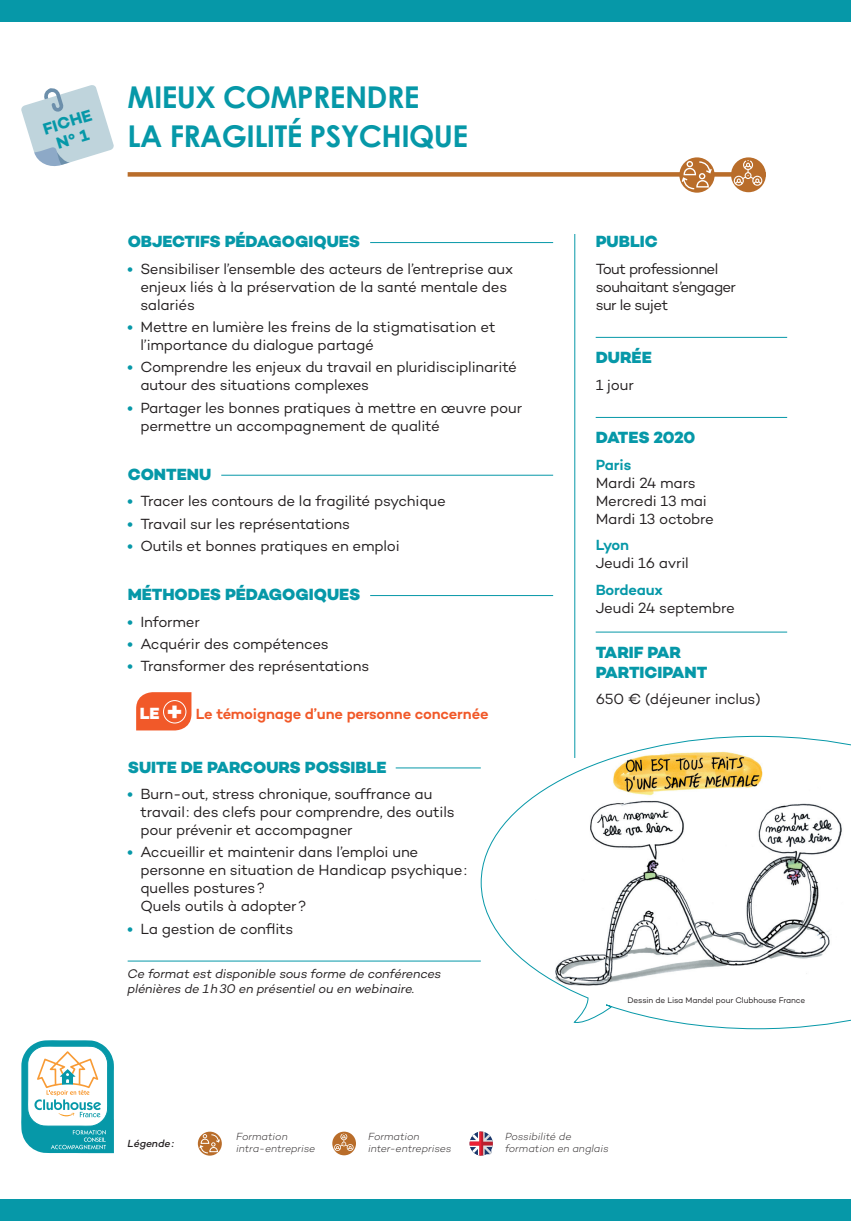
<style>
.page{position:relative;width:851px;height:1221px;background:#fff}
.page>*{position:absolute;margin:0;border:0;box-sizing:border-box;transform-origin:0 0}
.t1{font:700 30px/39px "Century Gothic";letter-spacing:-.02em;color:#0698a8}
.t2{font:800 16.5px/19.5px "Campton";letter-spacing:-.005em;color:#0698a8}
.t3{font:700 16.5px/18px "Campton";color:#0698a8;text-align:center}
.t4{font:800 16.5px "Campton";color:#fff}
.t5{font:15px/18px "Campton";letter-spacing:-.015em;color:#231f20}
.t6{font:15px/18px "Campton";letter-spacing:-.04em;color:#231f20}
.t7{font:600 15px "Campton";letter-spacing:-.015em;color:#f15929}
.t8{font:600 15px "Campton";letter-spacing:-.015em;color:#0698a8}
.t9{font:italic 12.75px/15px "Campton";letter-spacing:-.02em;color:#231f20}
.t10{font:italic 300 10.5px/12px "Campton";letter-spacing:-.005em;color:#231f20}
.t11{font:italic 500 10.5px "Campton";letter-spacing:-.005em;color:#231f20}
.t12{font:8.25px "Campton";letter-spacing:-.015em;color:#231f20}
.s1{font-weight:700;color:#0698a8}
.s2{font-weight:900;font-size:28.5px}
</style>
<div class="page">
<div style="left:128px;top:172px;width:637px;height:5px;background:#b96d2a"></div>
<div style="left:0;top:0;width:850px;height:21px;background:#0698a8"></div>
<div style="left:0;top:1199px;width:850px;height:21px;background:#0698a8"></div>
<svg style="left:21px;top:1040px;width:93px;height:113px"></svg>
<hr style="left:370px;top:242px;width:183px;height:1px;background:#0698a8">
<hr style="left:221px;top:475px;width:332px;height:1px;background:#0698a8">
<hr style="left:370px;top:595px;width:183px;height:1px;background:#0698a8">
<hr style="left:395px;top:767px;width:85px;height:1px;background:#0698a8">
<hr style="left:128px;top:960px;width:352px;height:1px;background:#0698a8">
<hr style="left:595px;top:337px;width:192px;height:1px;background:#0698a8">
<hr style="left:595px;top:417px;width:192px;height:1px;background:#0698a8">
<hr style="left:595px;top:631px;width:192px;height:1px;background:#0698a8">
<svg style="left:136px;top:692px;width:55px;height:38px;background:#f16538"></svg>
<div style="left:163px;top:700px;width:23px;height:23px;border:1px solid #fff;border-radius:50%"></div>
<hr style="left:574px;top:234px;width:1px;height:524px;background:#0698a8">
<svg style="left:679px;top:157px;width:35px;height:36px"></svg>
<svg style="left:680px;top:160px;width:32px;height:30px"></svg>
<div style="left:731px;top:157px;width:34px;height:35px;background:#b96d2a;border-radius:50%"></div>
<svg style="left:733px;top:160px;width:29px;height:26px"></svg>
<svg style="left:21px;top:85px;width:93px;height:81px"></svg>
<svg style="left:198px;top:1131px;width:24px;height:24px"></svg>
<svg style="left:199px;top:1133px;width:21px;height:20px"></svg>
<svg style="left:332px;top:1131px;width:24px;height:24px"></svg>
<svg style="left:334px;top:1133px;width:19px;height:17px"></svg>
<svg style="left:469px;top:1131px;width:24px;height:24px"></svg>
<svg style="left:480px;top:735px;width:370px;height:294px"></svg>
<p class="t3" style="left:41px;top:120px;width:52px;rotate:-17deg">fiche<br>N° 1</p>
<h1 class="t1" style="left:128px;top:76px;width:342px">MIEUX COMPRENDRE<br>LA FRAGILITÉ PSYCHIQUE</h1>
<p class="t2" style="left:128px;top:232px;width:234px">OBJECTIFS PÉDAGOGIQUES</p>
<p class="t5" style="left:140px;top:259px;width:374px;text-indent:-13px"><span class="s1">•</span> Sensibiliser l’ensemble des acteurs de l’entreprise aux enjeux liés à la préservation de la santé mentale des salariés</p>
<p class="t5" style="left:140px;top:317px;width:356px;text-indent:-13px"><span class="s1">•</span> Mettre en lumière les freins de la stigmatisation et l’importance du dialogue partagé</p>
<p class="t5" style="left:140px;top:358px;width:378px;text-indent:-13px"><span class="s1">•</span> Comprendre les enjeux du travail en pluridisciplinarité autour des situations complexes</p>
<p class="t5" style="left:140px;top:398px;width:383px;text-indent:-13px"><span class="s1">•</span> Partager les bonnes pratiques à mettre en œuvre pour permettre un accompagnement de qualité</p>
<p class="t2" style="left:128px;top:464px;width:85px">CONTENU</p>
<p class="t5" style="left:128px;top:492px;width:319px"><span class="s1">•</span> Tracer les contours de la fragilité psychique</p>
<p class="t5" style="left:128px;top:514px;width:224px"><span class="s1">•</span> Travail sur les représentations</p>
<p class="t5" style="left:128px;top:536px;width:273px"><span class="s1">•</span> Outils et bonnes pratiques en emploi</p>
<p class="t2" style="left:128px;top:584px;width:234px">MÉTHODES PÉDAGOGIQUES</p>
<p class="t5" style="left:128px;top:612px;width:74px"><span class="s1">•</span> Informer</p>
<p class="t5" style="left:128px;top:634px;width:202px"><span class="s1">•</span> Acquérir des compétences</p>
<p class="t5" style="left:128px;top:656px;width:243px"><span class="s1">•</span> Transformer des représentations</p>
<p class="t7" style="left:196px;top:704px;width:294px">Le témoignage d’une personne concernée</p>
<p class="t2" style="left:128px;top:757px;width:260px">SUITE DE PARCOURS POSSIBLE</p>
<p class="t5" style="left:140px;top:784px;width:316px;text-indent:-13px"><span class="s1">•</span> Burn-out, stress chronique, souffrance au travail: des clefs pour comprendre, des outils pour prévenir et accompagner</p>
<p class="t5" style="left:140px;top:842px;width:328px;text-indent:-13px"><span class="s1">•</span> Accueillir et maintenir dans l’emploi une personne en situation de Handicap psychique: quelles postures?<br>Quels outils à adopter?</p>
<p class="t5" style="left:128px;top:919px;width:167px"><span class="s1">•</span> La gestion de conflits</p>
<p class="t9" style="left:128px;top:966px;width:315px">Ce format est disponible sous forme de conférences plénières de 1h30 en présentiel ou en webinaire.</p>
<p class="t4" style="left:140px;top:703px;width:45px">LE <span class="s2">+</span></p>
<p class="t2" style="left:595px;top:232px;width:63px">PUBLIC</p>
<p class="t6" style="left:595px;top:259px;width:142px">Tout professionnel souhaitant s’engager sur le sujet</p>
<p class="t2" style="left:595px;top:348px;width:57px">DURÉE</p>
<p class="t5" style="left:595px;top:375px;width:40px">1 jour</p>
<p class="t2" style="left:595px;top:428px;width:101px">DATES 2020</p>
<p class="t8" style="left:595px;top:455px;width:37px">Paris</p>
<p class="t5" style="left:595px;top:473px;width:120px">Mardi 24 mars<br>Mercredi 13 mai<br>Mardi 13 octobre</p>
<p class="t8" style="left:595px;top:535px;width:35px">Lyon</p>
<p class="t5" style="left:595px;top:554px;width:95px">Jeudi 16 avril</p>
<p class="t8" style="left:595px;top:580px;width:69px">Bordeaux</p>
<p class="t5" style="left:595px;top:598px;width:141px">Jeudi 24 septembre</p>
<p class="t2" style="left:595px;top:642px;width:113px">TARIF PAR<br>PARTICIPANT</p>
<p class="t5" style="left:595px;top:689px;width:166px">650 € (déjeuner inclus)</p>
<p class="t12" style="left:627px;top:994px;width:179px">Dessin de Lisa Mandel pour Clubhouse France</p>
<p class="t11" style="left:128px;top:1136px;width:48px">Légende:</p>
<p class="t10" style="left:236px;top:1130px;width:81px">Formation intra-entreprise</p>
<p class="t10" style="left:368px;top:1130px;width:85px">Formation inter-entreprises</p>
<p class="t10" style="left:505px;top:1130px;width:105px">Possibilité de formation en anglais</p>
</div>
